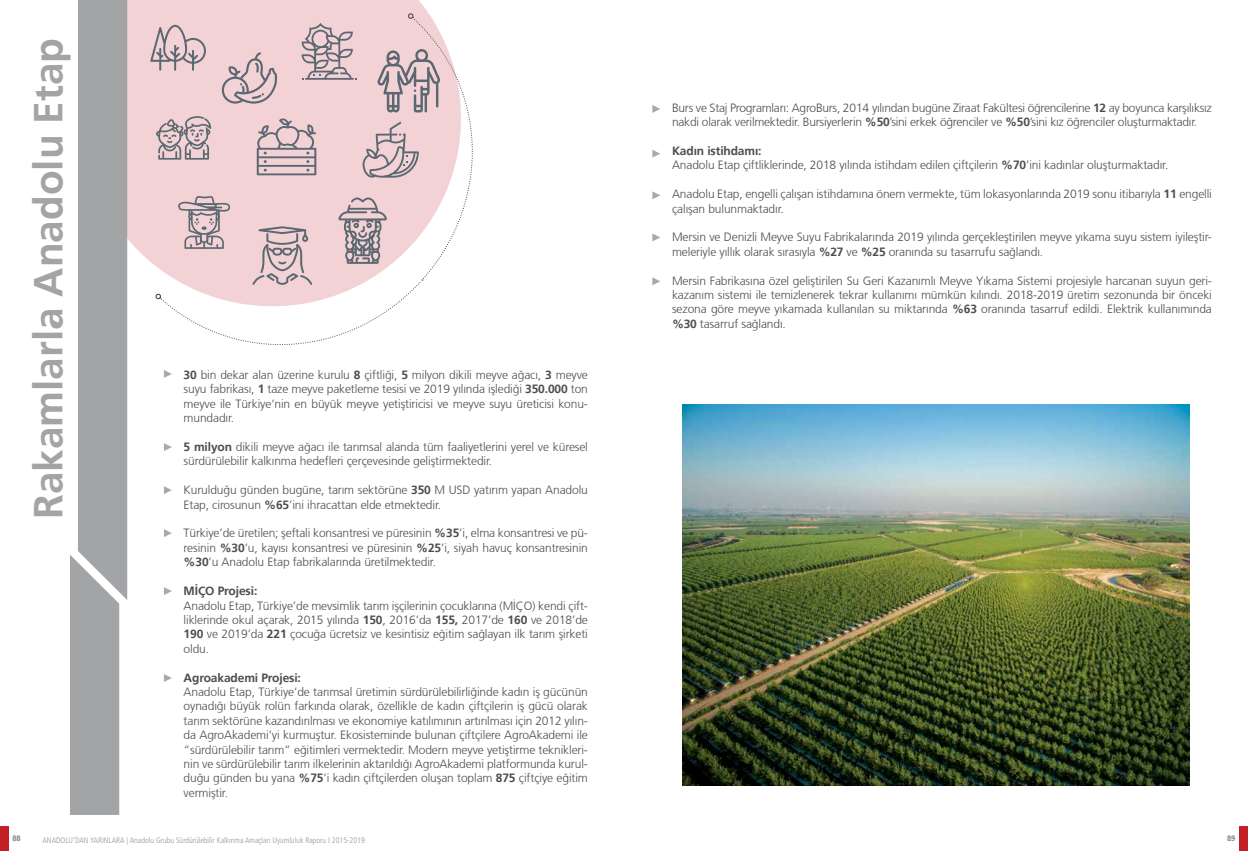
<style>
.page{position:relative;width:1248px;height:851px;background:#fff}
.page>*{position:absolute;margin:0;border:0;box-sizing:border-box;transform-origin:0 0}
.t1{font:700 40.4px "Frutiger LT";color:#a2a4a5}
.t2{font:300 12px/14.4px "Frutiger LT";letter-spacing:-.01em;color:#4d4d4f}
.t3{font:700 12px "Frutiger LT";letter-spacing:-.01em;color:#4d4d4f}
.t4{font:300 8px "Frutiger Cond LT";color:#939598}
.t5{font:900 8px "Frutiger Cond LT";color:#939598}
.s1{font-weight:700}
</style>
<div class="page">
<div style="left:1239px;top:826px;width:8px;height:24px;background:#c02026"></div>
<div style="left:0;top:826px;width:9px;height:24px;background:#c02026"></div>
<svg style="left:127px;top:0;width:301px;height:306px;background:#f3d7d9"></svg>
<svg style="left:53px;top:320px;width:7px;height:7px"></svg>
<svg style="left:164px;top:443px;width:8px;height:8px"></svg>
<svg style="left:652px;top:105px;width:8px;height:8px"></svg>
<svg style="left:164px;top:486px;width:8px;height:8px"></svg>
<svg style="left:652px;top:150px;width:8px;height:8px"></svg>
<svg style="left:164px;top:529px;width:8px;height:8px"></svg>
<svg style="left:652px;top:191px;width:8px;height:8px"></svg>
<svg style="left:652px;top:233px;width:8px;height:8px"></svg>
<svg style="left:652px;top:277px;width:8px;height:8px"></svg>
<svg style="left:164px;top:587px;width:8px;height:8px"></svg>
<svg style="left:164px;top:674px;width:8px;height:8px"></svg>
<svg style="left:150px;top:12px;width:323px;height:366px"></svg>
<svg style="left:70px;top:0;width:57px;height:814px;background:#afb0b1"></svg>
<img style="left:682px;top:405px;width:507px;height:380px">
<h1 class="t1" style="left:25px;top:519px;width:482px;rotate:-90deg">Rakamlarla Anadolu Etap</h1>
<p class="t2" style="left:183px;top:368px;width:406px;text-align:justify"><span class="s1">30</span> bin dekar alan üzerine kurulu <span class="s1">8</span> çiftliği, <span class="s1">5</span> milyon dikili meyve ağacı, <span class="s1">3</span> meyve suyu fabrikası, <span class="s1">1</span> taze meyve paketleme tesisi ve 2019 yılında işlediği <span class="s1">350.000</span> ton meyve ile Türkiye’nin en büyük meyve yetiştiricisi ve meyve suyu üreticisi konu&shy;mundadır.</p>
<p class="t2" style="left:183px;top:440px;width:406px"><span class="s1">5 milyon</span> dikili meyve ağacı ile tarımsal alanda tüm faaliyetlerini yerel ve küresel sürdürülebilir kalkınma hedefleri çerçevesinde geliştirmektedir.</p>
<p class="t2" style="left:183px;top:483px;width:406px">Kurulduğu günden bugüne, tarım sektörüne <span class="s1">350</span> M USD yatırım yapan Anadolu<br>Etap, cirosunun <span class="s1">%65</span>’ini ihracattan elde etmektedir.</p>
<p class="t2" style="left:183px;top:526px;width:406px;text-align:justify">Türkiye’de üretilen; şeftali konsantresi ve püresinin <span class="s1">%35</span>’i, elma konsantresi ve pü&shy;resinin <span class="s1">%30</span>’u, kayısı konsantresi ve püresinin <span class="s1">%25</span>’i, siyah havuç konsantresinin <span class="s1">%30</span>’u Anadolu Etap fabrikalarında üretilmektedir.</p>
<p class="t3" style="left:183px;top:583px;width:75px">MİÇO Projesi:</p>
<p class="t2" style="left:183px;top:598px;width:406px;text-align:justify">Anadolu Etap, Türkiye’de mevsimlik tarım işçilerinin çocuklarına (MİÇO) kendi çift&shy;liklerinde okul açarak, 2015 yılında <span class="s1">150</span>, 2016’da <span class="s1">155,</span> 2017’de <span class="s1">160</span> ve 2018’de <span class="s1">190</span> ve 2019’da <span class="s1">221</span> çocuğa ücretsiz ve kesintisiz eğitim sağlayan ilk tarım şirketi oldu.</p>
<p class="t3" style="left:183px;top:670px;width:119px">Agroakademi Projesi:</p>
<p class="t2" style="left:183px;top:684px;width:406px;text-align:justify">Anadolu Etap, Türkiye’de tarımsal üretimin sürdürülebilirliğinde kadın iş gücünün oynadığı büyük rolün farkında olarak, özellikle de kadın çiftçilerin iş gücü olarak tarım sektörüne kazandırılması ve ekonomiye katılımının artırılması için 2012 yılın&shy;da AgroAkademi’yi kurmuştur. Ekosisteminde bulunan çiftçilere AgroAkademi ile “sürdürülebilir tarım” eğitimleri vermektedir. Modern meyve yetiştirme teknikleri&shy;nin ve sürdürülebilir tarım ilkelerinin aktarıldığı AgroAkademi platformunda kurul&shy;duğu günden bu yana <span class="s1">%75</span>’i kadın çiftçilerden oluşan toplam <span class="s1">875</span> çiftçiye eğitim vermiştir.</p>
<p class="t2" style="left:672px;top:100px;width:541px">Burs ve Staj Programları: AgroBurs, 2014 yılından bugüne Ziraat Fakültesi öğrencilerine <span class="s1">12</span> ay boyunca karşılıksız nakdi olarak verilmektedir. Bursiyerlerin <span class="s1">%50</span>’sini erkek öğrenciler ve <span class="s1">%50</span>’sini kız öğrenciler oluşturmaktadır.</p>
<p class="t2" style="left:672px;top:144px;width:498px"><span class="s1">Kadın istihdamı:<br></span>Anadolu Etap çiftliklerinde, 2018 yılında istihdam edilen çiftçilerin <span class="s1">%70</span>’ini kadınlar oluşturmaktadır.</p>
<p class="t2" style="left:672px;top:187px;width:541px">Anadolu Etap, engelli çalışan istihdamına önem vermekte, tüm lokasyonlarında 2019 sonu itibarıyla <span class="s1">11</span> engelli çalışan bulunmaktadır.</p>
<p class="t2" style="left:672px;top:230px;width:541px">Mersin ve Denizli Meyve Suyu Fabrikalarında 2019 yılında gerçekleştirilen meyve yıkama suyu sistem iyileştir&shy;meleriyle yıllık olarak sırasıyla <span class="s1">%27</span> ve <span class="s1">%25</span> oranında su tasarrufu sağlandı.</p>
<p class="t2" style="left:672px;top:273px;width:541px;text-align:justify">Mersin Fabrikasına özel geliştirilen Su Geri Kazanımlı Meyve Yıkama Sistemi projesiyle harcanan suyun geri&shy;kazanım sistemi ile temizlenerek tekrar kullanımı mümkün kılındı. 2018-2019 üretim sezonunda bir önceki sezona göre meyve yıkamada kullanılan su miktarında <span class="s1">%63</span> oranında tasarruf edildi. Elektrik kullanımında <span class="s1">%30</span> tasarruf sağlandı.</p>
<p class="t5" style="left:12px;top:833px;width:10px">88</p>
<p class="t4" style="left:43px;top:835px;width:324px">ANADOLU’DAN YARINLARA | Anadolu Grubu Sürdürülebilir Kalkınma Amaçları Uyumluluk Raporu I 2015-2019</p>
<p class="t5" style="left:1226px;top:833px;width:10px">89</p>
</div>
